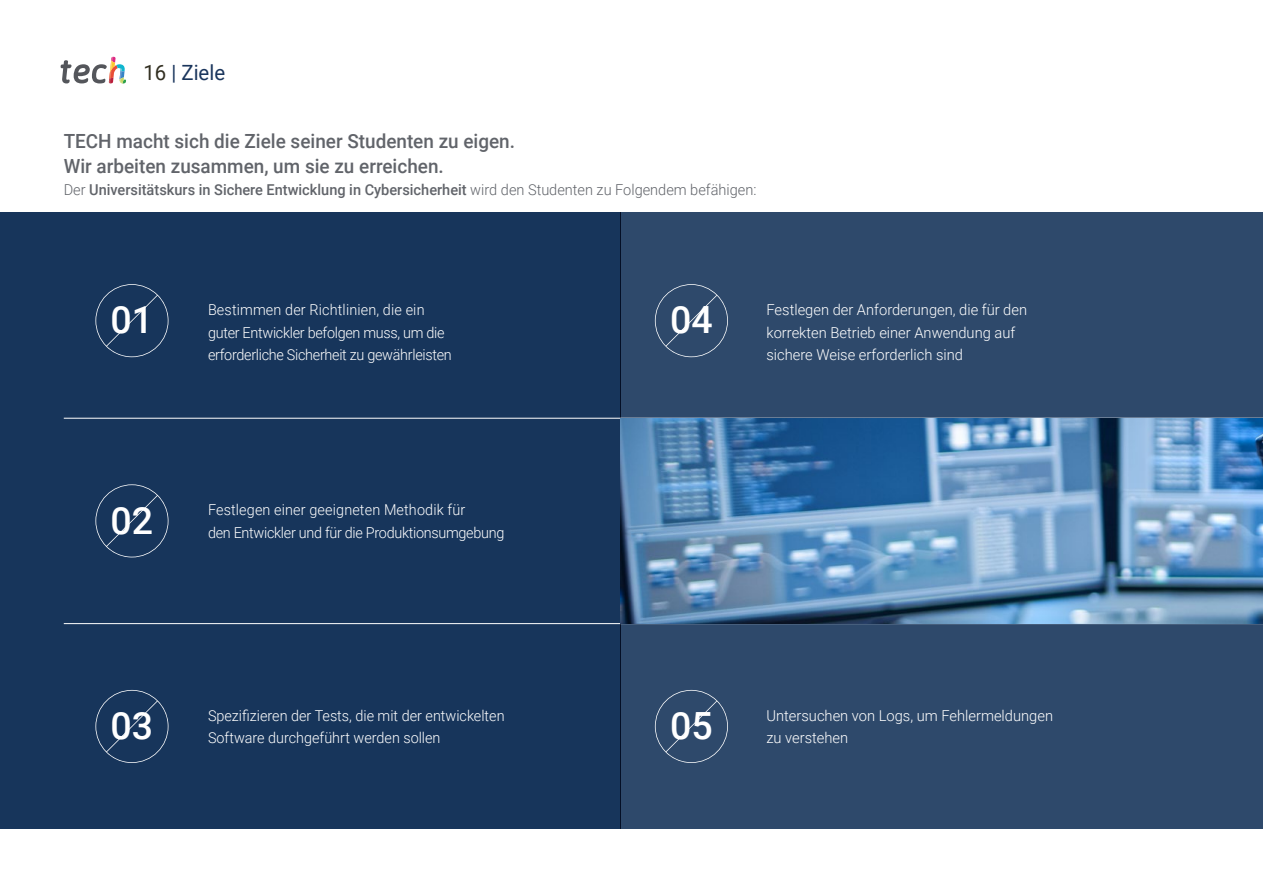
<style>
.page{position:relative;width:1263px;height:893px;background:#fff}
.page>*{position:absolute;margin:0;border:0;box-sizing:border-box;transform-origin:0 0}
.t1{font:500 37.5px "Roboto";color:#fff}
.t2{font:21px "Roboto";color:#1a355c}
.t3{font:500 19.5px/25.5px "Roboto";color:#61646a}
.t4{font:300 15px/22.5px "Roboto";letter-spacing:-.02em;color:#fff;scale:.96 1}
.t5{font:300 15px/22.5px "Roboto";color:#fff}
.t6{font:500 15px "Roboto";color:#61646a}
.t7{font:300 15px/22.5px "Roboto";color:#fff;scale:.96 1}
.s1{color:#312e20}
.s2{font-weight:300}
</style>
<div class="page">
<svg style="left:61px;top:57px;width:65px;height:27px"></svg>
<div style="left:0;top:213px;width:621px;height:616px;background:#17355b"></div>
<div style="left:621px;top:213px;width:642px;height:616px;background:#2e496b"></div>
<svg style="left:95px;top:284px;width:73px;height:73px"></svg>
<svg style="left:95px;top:484px;width:73px;height:73px"></svg>
<svg style="left:95px;top:690px;width:73px;height:73px"></svg>
<svg style="left:655px;top:690px;width:73px;height:73px"></svg>
<hr style="left:64px;top:418px;width:1199px;height:1px;background:#fff">
<hr style="left:64px;top:623px;width:1199px;height:1px;background:#fff">
<img style="left:621px;top:418px;width:642px;height:206px">
<svg style="left:655px;top:284px;width:73px;height:73px"></svg>
<h2 class="t2" style="left:144px;top:57px;width:83px"><span class="s1">16</span> | Ziele</h2>
<h3 class="t3" style="left:64px;top:127px;width:453px">TECH macht sich die Ziele seiner Studenten zu eigen.<br>Wir arbeiten zusammen, um sie zu erreichen.</h3>
<p class="t6" style="left:64px;top:179px;width:694px"><span class="s2">Der</span> Universitätskurs in Sichere Entwicklung in Cybersicherheit <span class="s2">wird den Studenten zu Folgendem befähigen:</span></p>
<h1 class="t1" style="left:111px;top:294px;width:44px">01</h1>
<p class="t4" style="left:208px;top:298px;width:255px">Bestimmen der Richtlinien, die ein guter Entwickler befolgen muss, um die erforderliche Sicherheit zu gewährleisten</p>
<h1 class="t1" style="left:670px;top:294px;width:44px">04</h1>
<p class="t5" style="left:766px;top:298px;width:262px">Festlegen der Anforderungen, die für den korrekten Betrieb einer Anwendung auf sichere Weise erforderlich sind</p>
<h1 class="t1" style="left:111px;top:494px;width:44px">02</h1>
<p class="t4" style="left:208px;top:498px;width:310px">Festlegen einer geeigneten Methodik für<br>den Entwickler und für die Produktionsumgebung</p>
<p class="t7" style="left:208px;top:704px;width:310px">Spezifizieren der Tests, die mit der entwickelten<br>Software durchgeführt werden sollen</p>
<p class="t5" style="left:766px;top:704px;width:288px">Untersuchen von Logs, um Fehlermeldungen zu verstehen</p>
<h1 class="t1" style="left:111px;top:699px;width:44px">03</h1>
<h1 class="t1" style="left:670px;top:699px;width:44px">05</h1>
</div>
